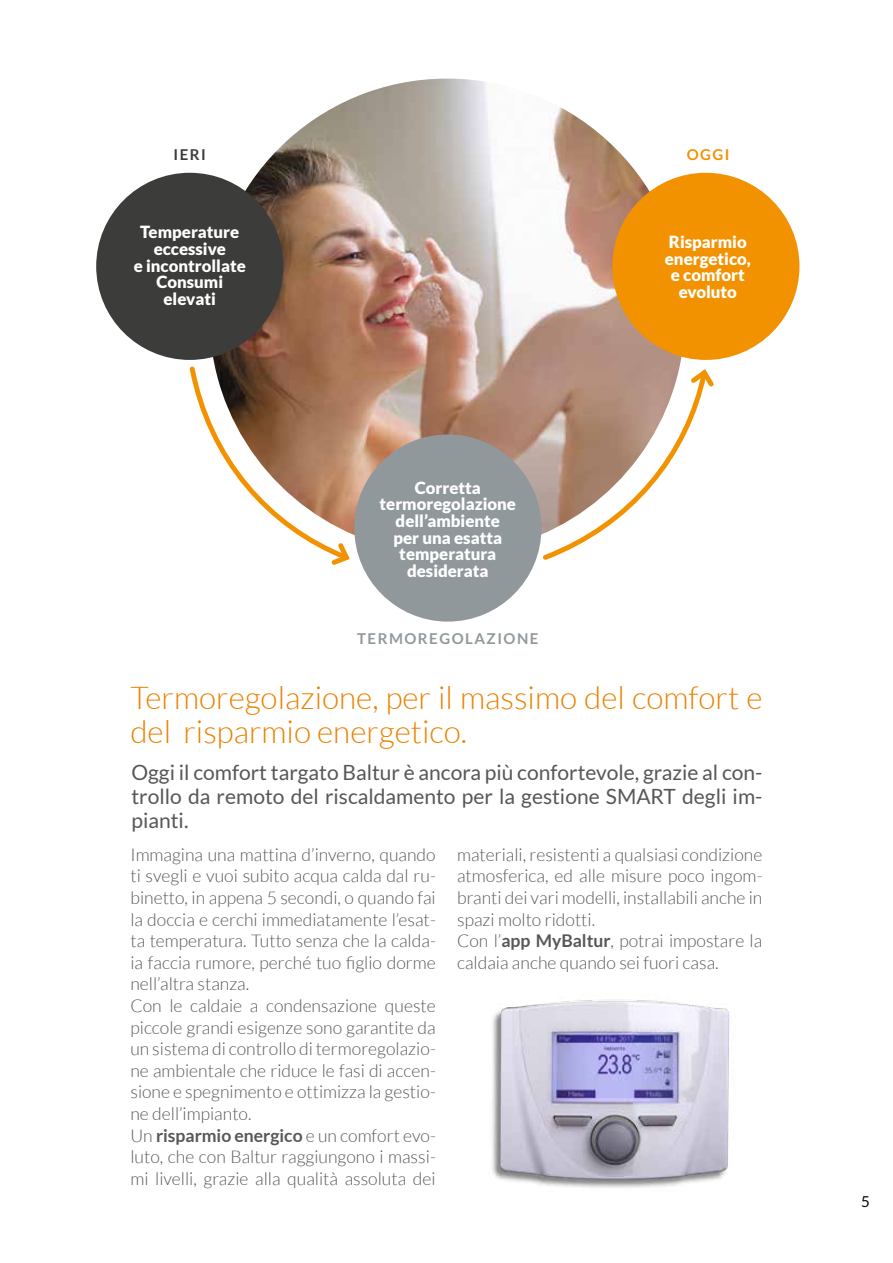
<style>
.page{position:relative;width:893px;height:1263px;background:#fff}
.page>*{position:absolute;margin:0;border:0;box-sizing:border-box;transform-origin:0 0}
.t1{font:300 31.5px/34.5px "Lato";color:#ea8200}
.t2{font:21px/24px "Lato";color:#575756;text-align:justify}
.t3{font:300 17.55px/21.6px "Lato";color:#575756}
.t4{font:900 16.8px/16.6px "Lato";color:#fff;text-align:center}
.t5{font:700 15px "Lato";letter-spacing:.1em;color:#91989c}
.t6{font:700 15px "Lato";color:#3c3c3b}
.t7{font:700 15px "Lato";color:#f39200}
.t8{font:15px "Lato";color:#000}
.s1{font-weight:700}
</style>
<div class="page">
<img style="left:211px;top:79px;width:473px;height:456px">
<div style="left:354px;top:434px;width:187px;height:188px;background:#91989c;border-radius:50%"></div>
<div style="left:96px;top:173px;width:187px;height:187px;background:#3c3c3b;border-radius:50%"></div>
<div style="left:612px;top:173px;width:187px;height:187px;background:#f39200;border-radius:50%"></div>
<svg style="left:189px;top:363px;width:164px;height:202px"></svg>
<svg style="left:539px;top:366px;width:175px;height:194px"></svg>
<img style="left:492px;top:999px;width:238px;height:189px">
<p class="t6" style="left:174px;top:146px;width:34px">IERI</p>
<p class="t7" style="left:687px;top:146px;width:44px">OGGI</p>
<p class="t4" style="left:134px;top:223px;width:114px">Temperature eccessive<br>e incontrollate<br>Consumi elevati</p>
<p class="t4" style="left:380px;top:479px;width:138px">Corretta termoregolazione dell’ambiente<br>per una esatta temperatura desiderata</p>
<p class="t5" style="left:357px;top:630px;width:183px">TERMOREGOLAZIONE</p>
<p class="t4" style="left:665px;top:233px;width:88px">Risparmio energetico, e comfort evoluto</p>
<h1 class="t1" style="left:130px;top:680px;width:633px">Termoregolazione, per il massimo del comfort e del risparmio energetico.</h1>
<p class="t2" style="left:131px;top:760px;width:632px">Oggi il comfort targato Baltur è ancora più confortevole, grazie al con&shy;trollo da remoto del riscaldamento per la gestione SMART degli im&shy;pianti.</p>
<p class="t3" style="left:130px;top:844px;width:307px">Immagina una mattina d’inverno, quando ti svegli e vuoi subito acqua calda dal ru&shy;binetto, in appena 5 secondi, o quando fai la doccia e cerchi immediatamente l’esat&shy;ta temperatura. Tutto senza che la calda&shy;ia faccia rumore, perché tuo figlio dorme nell’altra stanza.<br>Con le caldaie a condensazione queste piccole grandi esigenze sono garantite da un sistema di controllo di termoregolazio&shy;ne ambientale che riduce le fasi di accen&shy;sione e spegnimento e ottimizza la gestio&shy;ne dell’impianto.<br>Un <span class="s1">risparmio energico</span> e un comfort evo&shy;luto, che con Baltur raggiungono i massi&shy;mi livelli, grazie alla qualità assoluta dei</p>
<p class="t3" style="left:457px;top:844px;width:307px">materiali, resistenti a qualsiasi condizione atmosferica, ed alle misure poco ingom&shy;branti dei vari modelli, installabili anche in spazi molto ridotti.<br>Con l’<span class="s1">app MyBaltur</span>, potrai impostare la caldaia anche quando sei fuori casa.</p>
<p class="t8" style="left:861px;top:1193px;width:10px">5</p>
</div>
